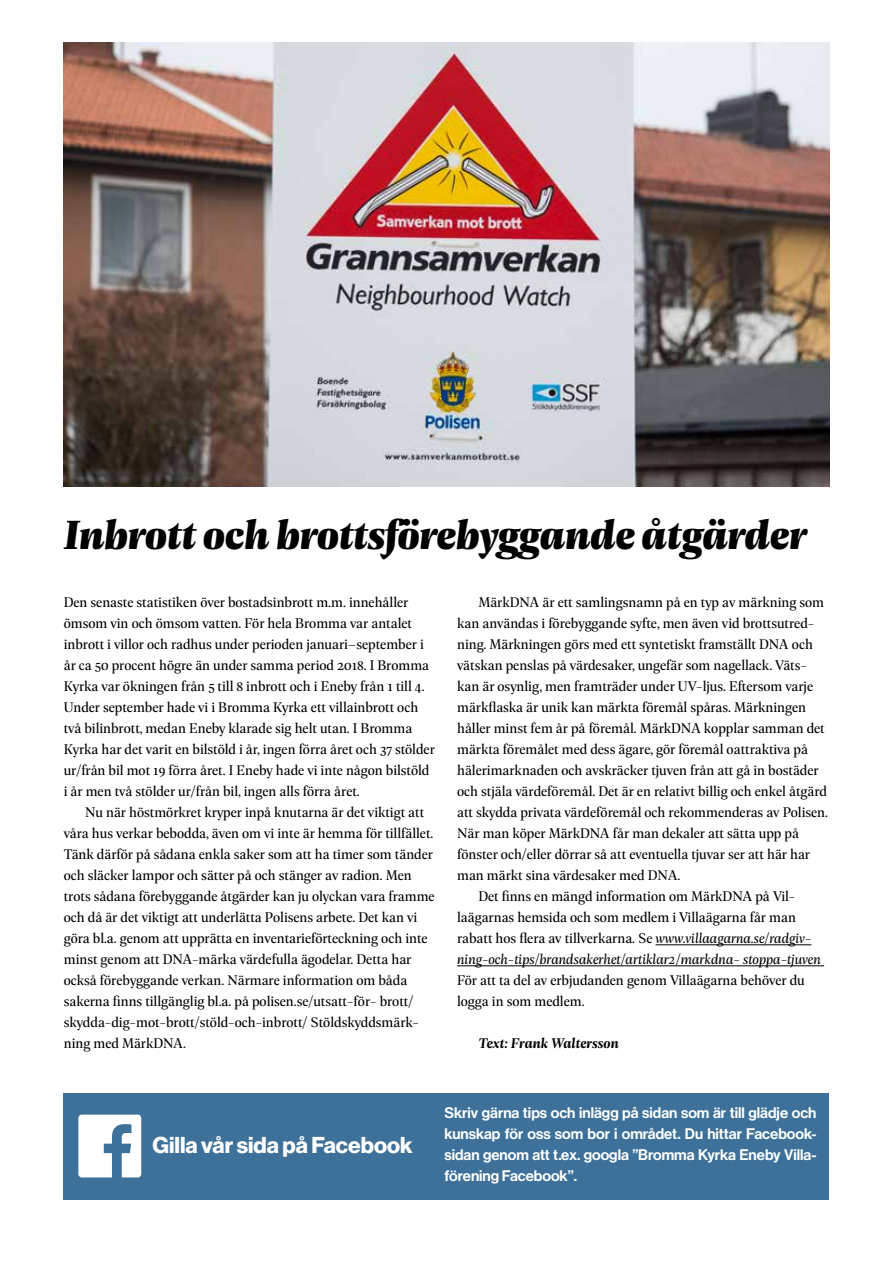
<style>
.page{position:relative;width:893px;height:1263px;background:#fff}
.page>*{position:absolute;margin:0;border:0;box-sizing:border-box;transform-origin:0 0}
.t1{font:italic 900 43.5px "Geller Headline";letter-spacing:-.01em;color:#000}
.t2{font:700 22.5px "Haas Grot Disp 75";color:#fff}
.t3{font:15px/21px "Geller Headline";color:#000}
.t4{font:500 15px/21px "Haas Grot Disp 65";color:#fff;text-align:justify}
.t5{font:italic 15px "Geller Headline";color:#000}
.t6{font:italic 600 15px "Geller Headline";color:#000}
.s1{font-style:italic}
</style>
<div class="page">
<img style="left:64px;top:43px;width:765px;height:443px">
<hr style="left:656px;top:944px;width:155px;height:1px;background:#000">
<hr style="left:457px;top:965px;width:367px;height:1px;background:#000">
<div style="left:64px;top:1093px;width:765px;height:106px;background:#3d719a"></div>
<svg style="left:78px;top:1114px;width:63px;height:63px"></svg>
<h1 class="t1" style="left:64px;top:504px;width:745px">Inbrott och brottsförebyggande åtgärder</h1>
<p class="t3" style="left:64px;top:591px;width:372px">Den senaste statistiken över bostadsinbrott m.m. innehåller ömsom vin och ömsom vatten. För hela Bromma var antalet inbrott i villor och radhus under perioden januari–september i år ca 50 procent högre än under samma period 2018. I Bromma Kyrka var ökningen från 5 till 8 inbrott och i Eneby från 1 till 4.<br>Under september hade vi i Bromma Kyrka ett villainbrott och två bilinbrott, medan Eneby klarade sig helt utan. I Bromma Kyrka har det varit en bilstöld i år, ingen förra året och 37 stölder ur/från bil mot 19 förra året. I Eneby hade vi inte någon bilstöld i år men två stölder ur/från bil, ingen alls förra året.</p>
<p class="t3" style="left:64px;top:801px;width:372px;text-indent:21px">Nu när höstmörkret kryper inpå knutarna är det viktigt att våra hus verkar bebodda, även om vi inte är hemma för tillfället.<br>Tänk därför på sådana enkla saker som att ha timer som tänder och släcker lampor och sätter på och stänger av radion. Men trots sådana förebyggande åtgärder kan ju olyckan vara framme och då är det viktigt att underlätta Polisens arbete. Det kan vi göra bl.a. genom att upprätta en inventarieförteckning och inte minst genom att DNA-märka värdefulla ägodelar. Detta har också förebyggande verkan. Närmare information om båda sakerna finns tillgänglig bl.a. på polisen.se/utsatt-för- brott/ skydda-dig-mot-brott/stöld-och-inbrott/ Stöldskyddsmärk&shy;ning med MärkDNA.</p>
<p class="t3" style="left:478px;top:591px;width:347px">MärkDNA är ett samlingsnamn på en typ av märkning som</p>
<p class="t3" style="left:457px;top:612px;width:359px">kan användas i förebyggande syfte, men även vid brottsutred-</p>
<p class="t3" style="left:457px;top:633px;width:357px">ning. Märkningen görs med ett syntetiskt framställt DNA och</p>
<p class="t3" style="left:457px;top:654px;width:351px">vätskan penslas på värdesaker, ungefär som nagellack. Väts-</p>
<p class="t3" style="left:457px;top:675px;width:357px">kan är osynlig, men framträder under UV-ljus. Eftersom varje</p>
<p class="t3" style="left:457px;top:696px;width:351px">märkflaska är unik kan märkta föremål spåras. Märkningen</p>
<p class="t3" style="left:457px;top:717px;width:369px">håller minst fem år på föremål. MärkDNA kopplar samman det</p>
<p class="t3" style="left:457px;top:738px;width:352px">märkta föremålet med dess ägare, gör föremål oattraktiva på</p>
<p class="t3" style="left:457px;top:759px;width:363px">hälerimarknaden och avskräcker tjuven från att gå in bostäder</p>
<p class="t3" style="left:457px;top:780px;width:371px">och stjäla värdeföremål. Det är en relativt billig och enkel åtgärd</p>
<p class="t3" style="left:457px;top:801px;width:372px">att skydda privata värdeföremål och rekommenderas av Polisen.</p>
<p class="t3" style="left:457px;top:822px;width:343px">När man köper MärkDNA får man dekaler att sätta upp på</p>
<p class="t3" style="left:457px;top:843px;width:354px">fönster och/eller dörrar så att eventuella tjuvar ser att här har</p>
<p class="t3" style="left:457px;top:864px;width:225px">man märkt sina värdesaker med DNA.</p>
<p class="t3" style="left:478px;top:885px;width:318px">Det finns en mängd information om MärkDNA på Vil-</p>
<p class="t3" style="left:457px;top:906px;width:340px">laägarnas hemsida och som medlem i Villaägarna får man</p>
<p class="t3" style="left:457px;top:927px;width:356px">rabatt hos flera av tillverkarna. Se <span class="s1">www.villaagarna.se/radgiv-</span></p>
<p class="t5" style="left:457px;top:949px;width:365px">ning-och-tips/brandsakerhet/artiklar2/markdna- stoppa-tjuven</p>
<p class="t3" style="left:457px;top:969px;width:349px">För att ta del av erbjudanden genom Villaägarna behöver du logga in som medlem.</p>
<p class="t6" style="left:478px;top:1033px;width:142px">Text: Frank Waltersson</p>
<h2 class="t2" style="left:152px;top:1132px;width:262px">Gilla vår sida på Facebook</h2>
<p class="t4" style="left:444px;top:1103px;width:374px">Skriv gärna tips och inlägg på sidan som är till glädje och kunskap för oss som bor i området. Du hittar Facebook&shy;sidan genom att t.ex. googla ”Bromma Kyrka Eneby Villa&shy;förening Facebook”.</p>
</div>
